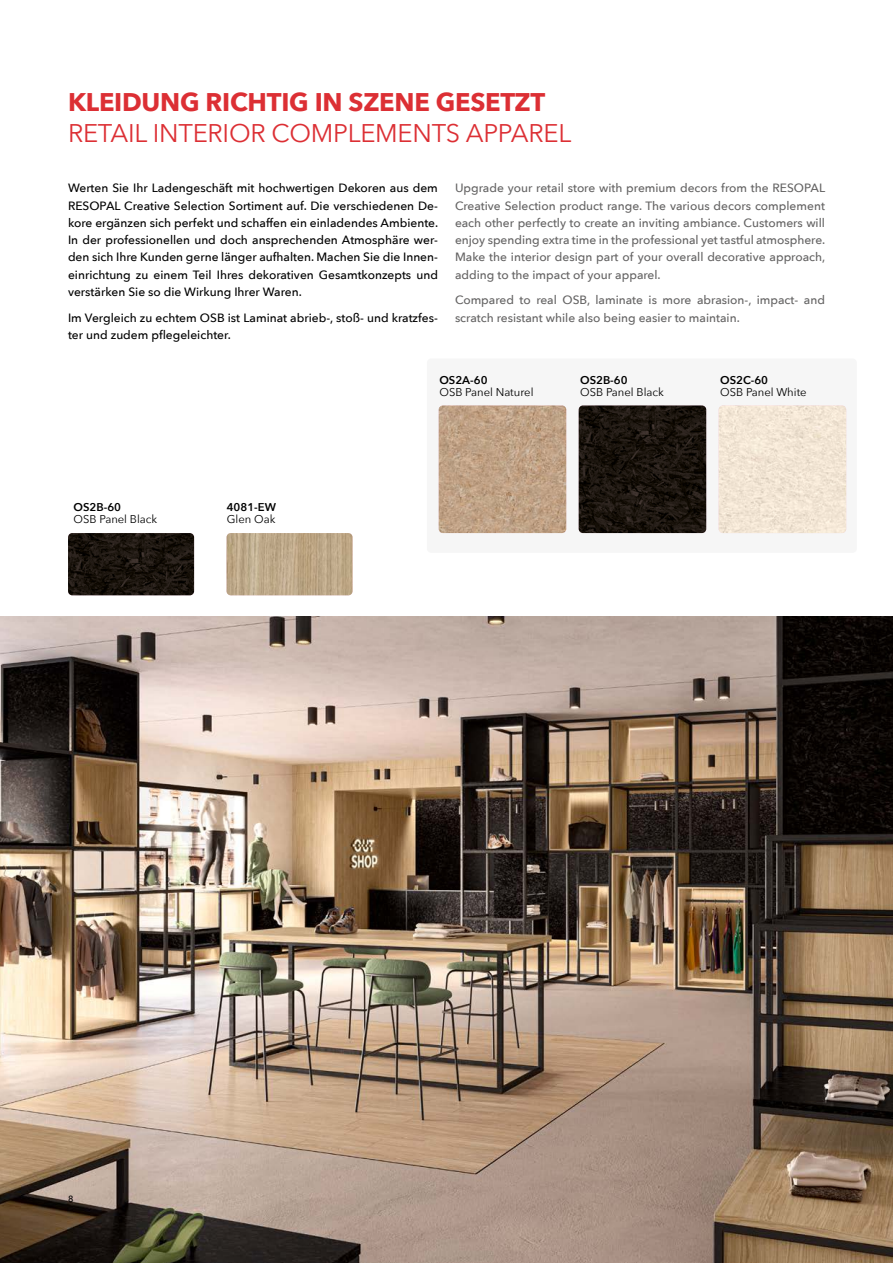
<style>
.page{position:relative;width:893px;height:1263px;background:#fff}
.page>*{position:absolute;margin:0;border:0;box-sizing:border-box;transform-origin:0 0}
.t1{font:25.5px "Avenir Next";letter-spacing:-.01em;color:#dc2f34}
.t2{font:700 25.5px "Avenir Next";letter-spacing:-.01em;color:#dc2f34}
.t3{font:500 12px/17.2px "Avenir Next";color:#000;text-align:justify}
.t4{font:500 12px/17.2px "Avenir Next";color:#646363;text-align:justify}
.t5{font:11.25px "Avenir Next";color:#000}
.t6{font:600 11.25px "Avenir Next";color:#000}
.t7{font:500 9px "Avenir Next";color:#000}
</style>
<div class="page">
<img style="left:0;top:617px;width:893px;height:646px">
<div style="left:427px;top:358px;width:430px;height:195px;background:#f6f6f6;border-radius:4px"></div>
<img style="left:68px;top:533px;width:126px;height:62px">
<img style="left:579px;top:405px;width:127px;height:128px">
<img style="left:439px;top:405px;width:127px;height:128px">
<img style="left:719px;top:405px;width:127px;height:128px">
<img style="left:227px;top:533px;width:126px;height:62px">
<h1 class="t2" style="left:68px;top:80px;width:479px">KLEIDUNG RICHTIG IN SZENE GESETZT</h1>
<h1 class="t1" style="left:68px;top:118px;width:505px">RETAIL INTERIOR COMPLEMENTS APPAREL</h1>
<p class="t3" style="left:68px;top:179px;width:372px">Werten Sie Ihr Ladengeschäft mit hochwertigen Dekoren aus dem RESOPAL Creative Selection Sortiment auf. Die verschiedenen De&shy;kore ergänzen sich perfekt und schaffen ein einladendes Ambiente.<br>In der professionellen und doch ansprechenden Atmosphäre wer&shy;den sich Ihre Kunden gerne länger aufhalten. Machen Sie die Innen&shy;einrichtung zu einem Teil Ihres dekorativen Gesamtkonzepts und verstärken Sie so die Wirkung Ihrer Waren.</p>
<p class="t3" style="left:68px;top:308px;width:371px">Im Vergleich zu echtem OSB ist Laminat abrieb-, stoß- und kratzfes&shy;ter und zudem pflegeleichter.</p>
<p class="t4" style="left:455px;top:179px;width:372px">Upgrade your retail store with premium decors from the RESOPAL Creative Selection product range. The various decors complement each other perfectly to create an inviting ambiance. Customers will enjoy spending extra time in the professional yet tastful atmosphere.<br>Make the interior design part of your overall decorative approach, adding to the impact of your apparel.</p>
<p class="t4" style="left:455px;top:291px;width:371px">Compared to real OSB, laminate is more abrasion-, impact- and scratch resistant while also being easier to maintain.</p>
<p class="t6" style="left:74px;top:501px;width:49px">OS2B-60</p>
<p class="t5" style="left:74px;top:513px;width:85px">OSB Panel Black</p>
<p class="t6" style="left:227px;top:501px;width:51px">4081-EW</p>
<p class="t5" style="left:227px;top:513px;width:50px">Glen Oak</p>
<p class="t6" style="left:439px;top:373px;width:50px">OS2A-60</p>
<p class="t5" style="left:439px;top:385px;width:96px">OSB Panel Naturel</p>
<p class="t6" style="left:580px;top:373px;width:49px">OS2B-60</p>
<p class="t5" style="left:580px;top:385px;width:85px">OSB Panel Black</p>
<p class="t6" style="left:720px;top:373px;width:50px">OS2C-60</p>
<p class="t5" style="left:720px;top:385px;width:88px">OSB Panel White</p>
<p class="t7" style="left:68px;top:1191px;width:7px">8</p>
</div>
